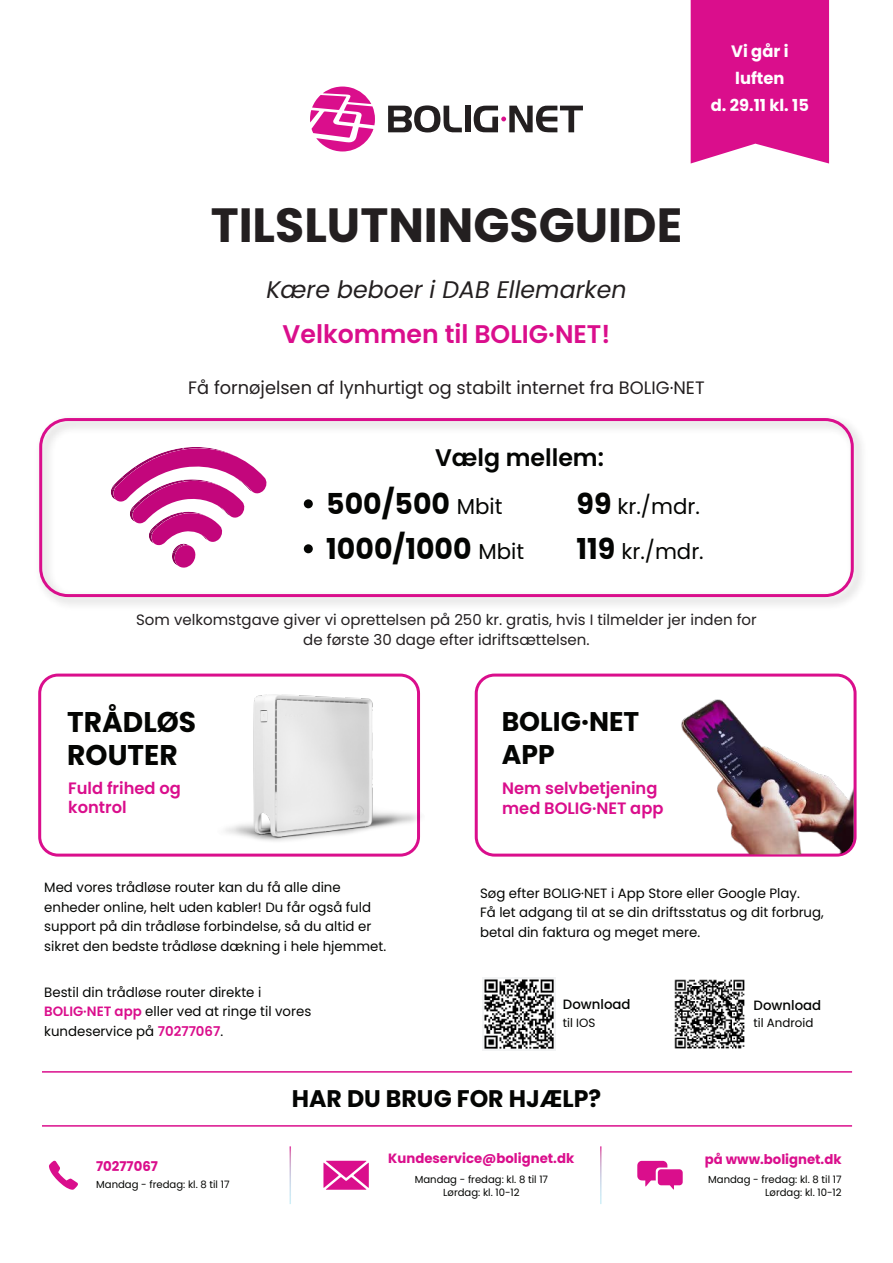
<style>
.page{position:relative;width:893px;height:1263px;background:#fff}
.page>*{position:absolute;margin:0;border:0;box-sizing:border-box;transform-origin:0 0}
.t1{font:700 48px "Poppins";color:#231f20}
.t2{font:700 28.8px/45px "Poppins";color:#040503}
.t3{font:700 28.5px/33px "Poppins";color:#040503}
.t4{font:700 27px/33px "Poppins";color:#040503}
.t5{font:600 25.5px "Poppins";color:#da0e8c}
.t6{font:italic 24px "Poppins";color:#231f20}
.t7{font:700 24px "Poppins";color:#040503}
.t8{font:600 24px "Poppins";color:#040503}
.t9{font:21.6px "Poppins";color:#040503}
.t10{font:18px "Poppins";color:#231f20}
.t11{font:600 16.5px/19.5px "Poppins";color:#da0e8c}
.t12{font:700 16.5px/27px "Poppins";color:#fff;text-align:center}
.t13{font:15px/19.5px "Poppins";color:#231f20;text-align:center}
.t14{font:13.5px/19.5px "Poppins";color:#040503}
.t15{font:700 13.5px "Poppins";color:#da0e8c}
.t16{font:500 13.5px "Poppins";color:#040503}
.t17{font:12px "Poppins";color:#040503}
.t18{font:10.2px/13.5px "Poppins";color:#040503;text-align:center}
.s1{font-weight:400;font-size:21.6px}
.s2{font-weight:700;font-size:28.8px}
.s3{font-weight:600;color:#da0e8c}
</style>
<div class="page">
<div style="left:691px;top:0;width:138px;height:164px;background:#da0e8c"></div>
<svg style="left:388px;top:105px;width:74px;height:27px"></svg>
<div style="left:465px;top:106px;width:5px;height:26px;background:#231f20"></div>
<svg style="left:474px;top:106px;width:109px;height:26px"></svg>
<svg style="left:310px;top:87px;width:65px;height:64px"></svg>
<img style="left:41px;top:420px;width:821px;height:185px">
<div style="left:39px;top:418px;width:815px;height:179px;border:3px solid #da0e8c;border-radius:27px"></div>
<div style="left:38px;top:674px;width:382px;height:183px;border:3px solid #da0e8c;border-radius:18px"></div>
<div style="left:475px;top:674px;width:382px;height:183px;border:3px solid #da0e8c;border-radius:18px"></div>
<img style="left:225px;top:680px;width:196px;height:172px">
<img style="left:662px;top:678px;width:192px;height:176px">
<svg style="left:482px;top:977px;width:74px;height:74px"></svg>
<img style="left:485px;top:979px;width:68px;height:69px">
<img style="left:674px;top:979px;width:71px;height:70px">
<svg style="left:111px;top:447px;width:155px;height:121px"></svg>
<hr style="left:42px;top:1071px;width:810px;height:2px;background:#da0e8c">
<hr style="left:42px;top:1125px;width:810px;height:2px;background:#da0e8c">
<svg style="left:49px;top:1161px;width:29px;height:29px"></svg>
<svg style="left:323px;top:1161px;width:46px;height:29px"></svg>
<svg style="left:637px;top:1161px;width:46px;height:29px"></svg>
<div style="left:304px;top:499px;width:9px;height:9px;background:#040503;border-radius:50%"></div>
<div style="left:304px;top:544px;width:9px;height:9px;background:#040503;border-radius:50%"></div>
<p class="t12" style="left:711px;top:37px;width:100px">Vi går i luften<br>d. 29.11 kl. 15</p>
<h1 class="t1" style="left:211px;top:198px;width:473px">TILSLUTNINGSGUIDE</h1>
<h3 class="t6" style="left:266px;top:276px;width:362px">Kære beboer i DAB Ellemarken</h3>
<h3 class="t5" style="left:283px;top:319px;width:329px">Velkommen til BOLIG∙NET!</h3>
<h3 class="t10" style="left:188px;top:377px;width:518px">Få fornøjelsen af lynhurtigt og stabilt internet fra BOLIG∙NET</h3>
<h3 class="t8" style="left:435px;top:444px;width:170px">Vælg mellem:</h3>
<h2 class="t2" style="left:326px;top:482px;width:199px">500/500 <span class="s1">Mbit<br></span>1000/1000 <span class="s1">Mbit</span></h2>
<h3 class="t9" style="left:577px;top:494px;width:125px"><span class="s2">99</span> kr./mdr.</h3>
<h3 class="t9" style="left:577px;top:539px;width:129px"><span class="s2">119</span> kr./mdr.</h3>
<p class="t13" style="left:136px;top:610px;width:622px">Som velkomstgave giver vi oprettelsen på 250 kr. gratis, hvis I tilmelder jer inden for de første 30 dage efter idriftsættelsen.</p>
<h3 class="t3" style="left:67px;top:705px;width:130px">TRÅDLØS<br>ROUTER</h3>
<p class="t11" style="left:68px;top:778px;width:114px">Fuld frihed og kontrol</p>
<p class="t14" style="left:44px;top:878px;width:343px">Med vores trådløse router kan du få alle dine enheder online, helt uden kabler! Du får også fuld support på din trådløse forbindelse, så du altid er sikret den bedste trådløse dækning i hele hjemmet.</p>
<p class="t14" style="left:44px;top:982px;width:269px">Bestil din trådløse router direkte i<br><span class="s3">BOLIG∙NET app</span> eller ved at ringe til vores kundeservice på <span class="s3">70277067</span>.</p>
<h3 class="t4" style="left:502px;top:705px;width:139px">BOLIG∙NET<br>APP</h3>
<p class="t11" style="left:502px;top:779px;width:163px">Nem selvbetjening med BOLIG∙NET app</p>
<p class="t14" style="left:480px;top:883px;width:345px">Søg efter BOLIG∙NET i App Store eller Google Play.<br>Få let adgang til at se din driftsstatus og dit forbrug, betal din faktura og meget mere.</p>
<p class="t16" style="left:563px;top:996px;width:69px">Download</p>
<p class="t17" style="left:563px;top:1016px;width:34px">til IOS</p>
<p class="t16" style="left:754px;top:997px;width:69px">Download</p>
<p class="t17" style="left:754px;top:1015px;width:61px">til Android</p>
<h3 class="t7" style="left:292px;top:1084px;width:311px">HAR DU BRUG FOR HJÆLP?</h3>
<p class="t15" style="left:388px;top:1150px;width:187px">Kundeservice@bolignet.dk</p>
<p class="t15" style="left:705px;top:1151px;width:138px">på www.bolignet.dk</p>
<p class="t18" style="left:708px;top:1172px;width:135px;text-align:right">Mandag - fredag: kl. 8 til 17<br>Lørdag: kl. 10-12</p>
<p class="t15" style="left:96px;top:1158px;width:63px">70277067</p>
<p class="t18" style="left:96px;top:1177px;width:135px">Mandag - fredag: kl. 8 til 17</p>
<p class="t18" style="left:415px;top:1172px;width:135px">Mandag - fredag: kl. 8 til 17<br>Lørdag: kl. 10-12</p>
</div>
